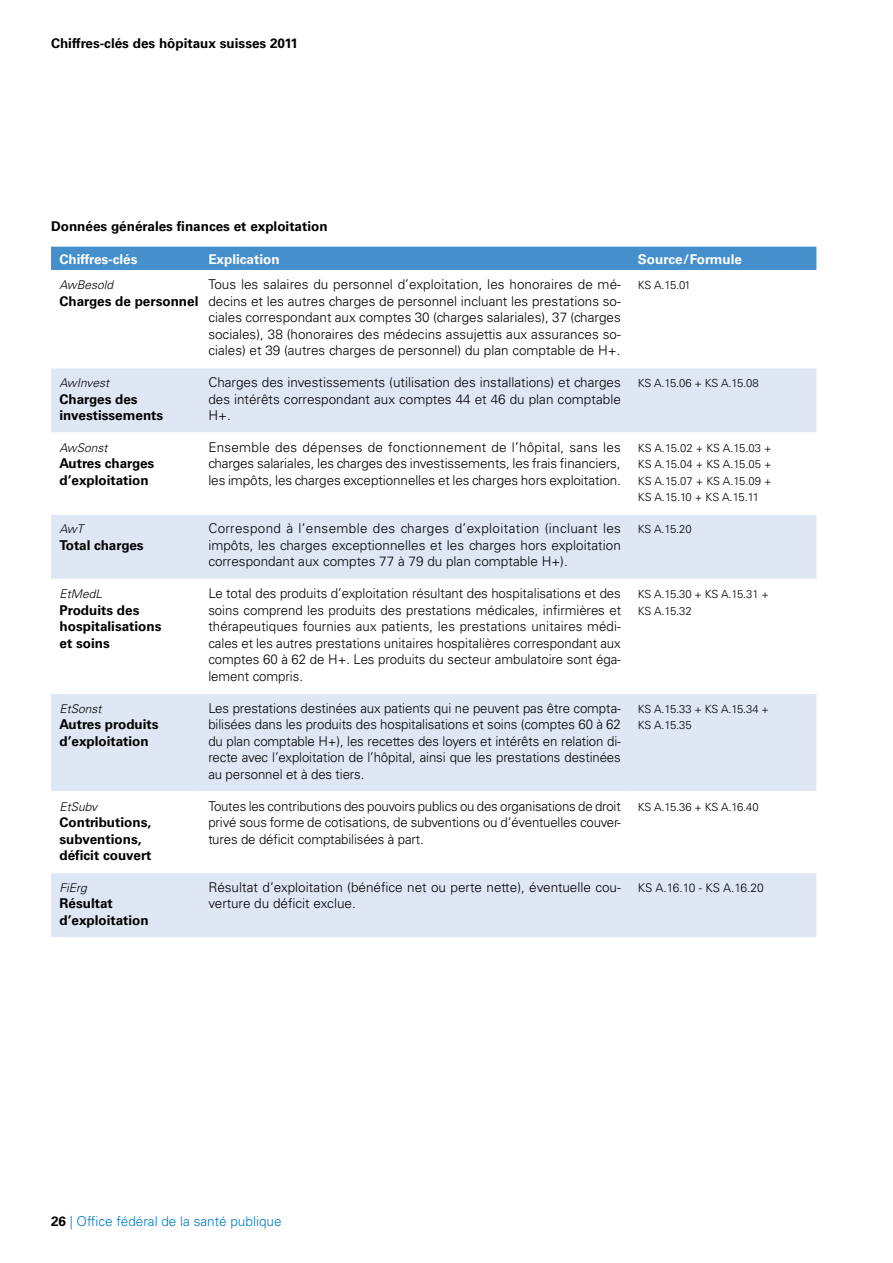
<style>
.page{position:relative;width:893px;height:1263px;background:#fff}
.page>*{position:absolute;margin:0;border:0;box-sizing:border-box;transform-origin:0 0}
.t1{font:300 13.5px/16.5px "Univers";color:#000;text-align:justify}
.t2{font:700 13.5px/16.5px "Univers";color:#000}
.t3{font:700 13.5px "Univers";color:#fff}
.t4{font:300 13.5px "Univers";color:#007dc3}
.t5{font:italic 300 12px "Univers";color:#000}
.t6{font:300 12px "Univers";letter-spacing:-.025em;color:#000}
.t7{font:300 11.25px/16.5px "Univers";letter-spacing:-.01em;color:#000}
.s1{font-weight:700;color:#000}
</style>
<div class="page">
<div style="left:51px;top:247px;width:765px;height:23px;background:#458fcc"></div>
<svg style="left:51px;top:368px;width:765px;height:569px;fill:#dfe7f5"></svg>
<hr style="left:51px;top:432px;width:149px;height:1px;background:#fff">
<hr style="left:200px;top:432px;width:425px;height:1px;background:#fff">
<hr style="left:625px;top:432px;width:191px;height:1px;background:#fff">
<hr style="left:51px;top:514px;width:149px;height:1px;background:#fff">
<hr style="left:200px;top:514px;width:425px;height:1px;background:#fff">
<hr style="left:625px;top:514px;width:191px;height:1px;background:#fff">
<hr style="left:51px;top:579px;width:149px;height:1px;background:#fff">
<hr style="left:200px;top:579px;width:425px;height:1px;background:#fff">
<hr style="left:625px;top:579px;width:191px;height:1px;background:#fff">
<hr style="left:51px;top:693px;width:149px;height:1px;background:#fff">
<hr style="left:200px;top:693px;width:425px;height:1px;background:#fff">
<hr style="left:625px;top:693px;width:191px;height:1px;background:#fff">
<hr style="left:51px;top:791px;width:149px;height:1px;background:#fff">
<hr style="left:200px;top:791px;width:425px;height:1px;background:#fff">
<hr style="left:625px;top:791px;width:191px;height:1px;background:#fff">
<hr style="left:51px;top:872px;width:149px;height:1px;background:#fff">
<hr style="left:200px;top:872px;width:425px;height:1px;background:#fff">
<hr style="left:625px;top:872px;width:191px;height:1px;background:#fff">
<p class="t2" style="left:51px;top:35px;width:249px">Chiffres-clés des hôpitaux suisses 2011</p>
<p class="t2" style="left:51px;top:218px;width:278px">Données générales finances et exploitation</p>
<p class="t3" style="left:60px;top:251px;width:80px">Chiffres-clés</p>
<p class="t3" style="left:208px;top:251px;width:73px">Explication</p>
<p class="t3" style="left:638px;top:251px;width:106px">Source/Formule</p>
<p class="t5" style="left:60px;top:278px;width:55px">AwBesold</p>
<p class="t2" style="left:60px;top:293px;width:140px">Charges de personnel</p>
<p class="t1" style="left:208px;top:276px;width:414px">Tous les salaires du personnel d’exploitation, les honoraires de mé&shy;decins et les autres charges de personnel incluant les prestations so&shy;ciales correspondant aux comptes 30 (charges salariales), 37 (charges sociales), 38 (honoraires des médecins assujettis aux assurances so&shy;ciales) et 39 (autres charges de personnel) du plan comptable de H+.</p>
<p class="t7" style="left:638px;top:277px;width:54px">KS A.15.01</p>
<p class="t5" style="left:60px;top:376px;width:51px">AwInvest</p>
<p class="t2" style="left:60px;top:391px;width:105px">Charges des investissements</p>
<p class="t5" style="left:60px;top:440px;width:50px">AwSonst</p>
<p class="t2" style="left:60px;top:456px;width:96px">Autres charges d’exploitation</p>
<p class="t5" style="left:60px;top:522px;width:26px">AwT</p>
<p class="t2" style="left:60px;top:537px;width:86px">Total charges</p>
<p class="t5" style="left:60px;top:587px;width:44px">EtMedL</p>
<p class="t2" style="left:60px;top:602px;width:104px">Produits des hospitalisations et soins</p>
<p class="t5" style="left:60px;top:701px;width:44px">EtSonst</p>
<p class="t2" style="left:60px;top:716px;width:101px">Autres produits d’exploitation</p>
<p class="t5" style="left:60px;top:799px;width:39px">EtSubv</p>
<p class="t2" style="left:60px;top:814px;width:93px">Contributions, subventions, déficit couvert</p>
<p class="t5" style="left:60px;top:880px;width:29px">FiErg</p>
<p class="t2" style="left:60px;top:895px;width:91px">Résultat d’exploitation</p>
<p class="t1" style="left:208px;top:374px;width:414px">Charges des investissements (utilisation des installations) et charges des intérêts correspondant aux comptes 44 et 46 du plan comptable H+.</p>
<p class="t7" style="left:638px;top:375px;width:122px">KS A.15.06 + KS A.15.08</p>
<p class="t1" style="left:208px;top:439px;width:414px">Ensemble des dépenses de fonctionnement de l’hôpital, sans les charges salariales, les charges des investissements, les frais financiers, les impôts, les charges exceptionnelles et les charges hors exploitation.</p>
<p class="t7" style="left:638px;top:440px;width:135px;text-align:justify">KS A.15.02 + KS A.15.03 + KS A.15.04 + KS A.15.05 + KS A.15.07 + KS A.15.09 + KS A.15.10 + KS A.15.11</p>
<p class="t1" style="left:208px;top:520px;width:414px">Correspond à l’ensemble des charges d’exploitation (incluant les impôts, les charges exceptionnelles et les charges hors exploitation correspondant aux comptes 77 à 79 du plan comptable H+).</p>
<p class="t7" style="left:638px;top:521px;width:55px">KS A.15.20</p>
<p class="t1" style="left:208px;top:585px;width:414px">Le total des produits d’exploitation résultant des hospitalisations et des soins comprend les produits des prestations médicales, infirmières et thérapeutiques fournies aux patients, les prestations unitaires médi&shy;cales et les autres prestations unitaires hospitalières correspondant aux comptes 60 à 62 de H+. Les produits du secteur ambulatoire sont éga&shy;lement compris.</p>
<p class="t7" style="left:638px;top:586px;width:133px">KS A.15.30 + KS A.15.31 +<br>KS A.15.32</p>
<p class="t1" style="left:208px;top:700px;width:414px">Les prestations destinées aux patients qui ne peuvent pas être compta&shy;bilisées dans les produits des hospitalisations et soins (comptes 60 à 62 du plan comptable H+), les recettes des loyers et intérêts en relation di&shy;recte avec l’exploitation de l’hôpital, ainsi que les prestations destinées au personnel et à des tiers.</p>
<p class="t7" style="left:638px;top:700px;width:133px">KS A.15.33 + KS A.15.34 +<br>KS A.15.35</p>
<p class="t1" style="left:208px;top:797px;width:414px">Toutes les contributions des pouvoirs publics ou des organisations de droit privé sous forme de cotisations, de subventions ou d’éventuelles couver&shy;tures de déficit comptabilisées à part.</p>
<p class="t7" style="left:638px;top:798px;width:122px">KS A.15.36 + KS A.16.40</p>
<p class="t1" style="left:208px;top:879px;width:414px">Résultat d’exploitation (bénéfice net ou perte nette), éventuelle cou&shy;verture du déficit exclue.</p>
<p class="t6" style="left:638px;top:880px;width:128px">KS A.16.10 - KS A.16.20</p>
<p class="t4" style="left:51px;top:1213px;width:232px"><span class="s1">26</span> | Office fédéral de la santé publique</p>
</div>
